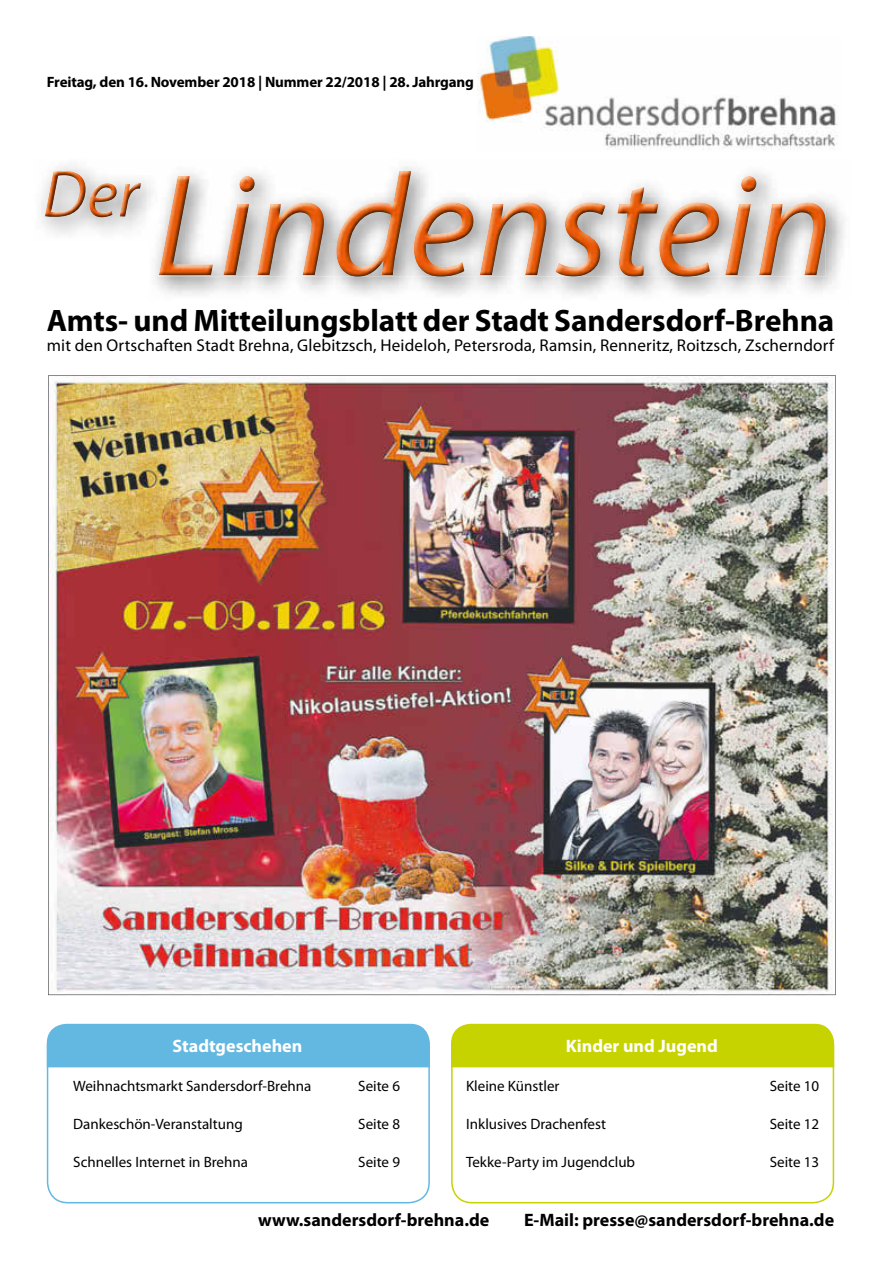
<style>
.page{position:relative;width:881px;height:1263px;background:#fff}
.page>*{position:absolute;margin:0;border:0;box-sizing:border-box;transform-origin:0 0}
.t1{font:700 31.2px "Myriad Pro";letter-spacing:-.005em;color:#000}
.t2{font:700 18px "Myriad Pro";color:#000}
.t3{font:700 18px "Myriad Pro";color:#fff}
.t4{font:17.1px "Myriad Pro";letter-spacing:.01em;color:#000}
.t5{font:15px "Myriad Pro";color:#000}
.t6{font:700 15px "Myriad Pro";letter-spacing:-.01em;color:#000}
</style>
<div class="page">
<img style="left:477px;top:36px;width:361px;height:114px">
<img style="left:46px;top:171px;width:51px;height:2px">
<img style="left:45px;top:173px;width:96px;height:44px">
<img style="left:159px;top:171px;width:666px;height:106px">
<img style="left:159px;top:171px;width:5px;height:70px">
<svg style="left:47px;top:1067px;width:382px;height:136px"></svg>
<div style="left:47px;top:1024px;width:382px;height:43px;background:#63b8e1"></div>
<svg style="left:451px;top:1067px;width:382px;height:136px"></svg>
<div style="left:451px;top:1024px;width:382px;height:43px;background:#c7d300"></div>
<img style="left:48px;top:375px;width:787px;height:620px">
<p class="t6" style="left:47px;top:72px;width:428px">Freitag, den 16. November 2018 | Nummer 22/2018 | 28. Jahrgang</p>
<h1 class="t1" style="left:47px;top:300px;width:788px">Amts- und Mitteilungsblatt der Stadt Sandersdorf-Brehna</h1>
<p class="t4" style="left:47px;top:335px;width:788px">mit den Ortschaften Stadt Brehna, Glebitzsch, Heideloh, Petersroda, Ramsin, Renneritz, Roitzsch, Zscherndorf</p>
<p class="t3" style="left:172px;top:1034px;width:131px">Stadtgeschehen</p>
<p class="t3" style="left:565px;top:1034px;width:153px">Kinder und Jugend</p>
<p class="t5" style="left:466px;top:1077px;width:95px">Kleine Künstler</p>
<p class="t5" style="left:769px;top:1077px;width:51px">Seite 10</p>
<p class="t5" style="left:466px;top:1115px;width:141px">Inklusives Drachenfest</p>
<p class="t5" style="left:769px;top:1115px;width:51px">Seite 12</p>
<p class="t5" style="left:466px;top:1153px;width:170px">Tekke-Party im Jugendclub</p>
<p class="t5" style="left:769px;top:1153px;width:51px">Seite 13</p>
<p class="t5" style="left:73px;top:1077px;width:240px">Weihnachtsmarkt Sandersdorf-Brehna</p>
<p class="t5" style="left:358px;top:1077px;width:43px">Seite 6</p>
<p class="t5" style="left:73px;top:1115px;width:171px">Dankeschön-Veranstaltung</p>
<p class="t5" style="left:358px;top:1115px;width:43px">Seite 8</p>
<p class="t5" style="left:73px;top:1153px;width:176px">Schnelles Internet in Brehna</p>
<p class="t5" style="left:358px;top:1153px;width:43px">Seite 9</p>
<p class="t2" style="left:258px;top:1208px;width:233px">www.sandersdorf-brehna.de</p>
<p class="t2" style="left:524px;top:1208px;width:311px">E-Mail: presse@sandersdorf-brehna.de</p>
</div>
